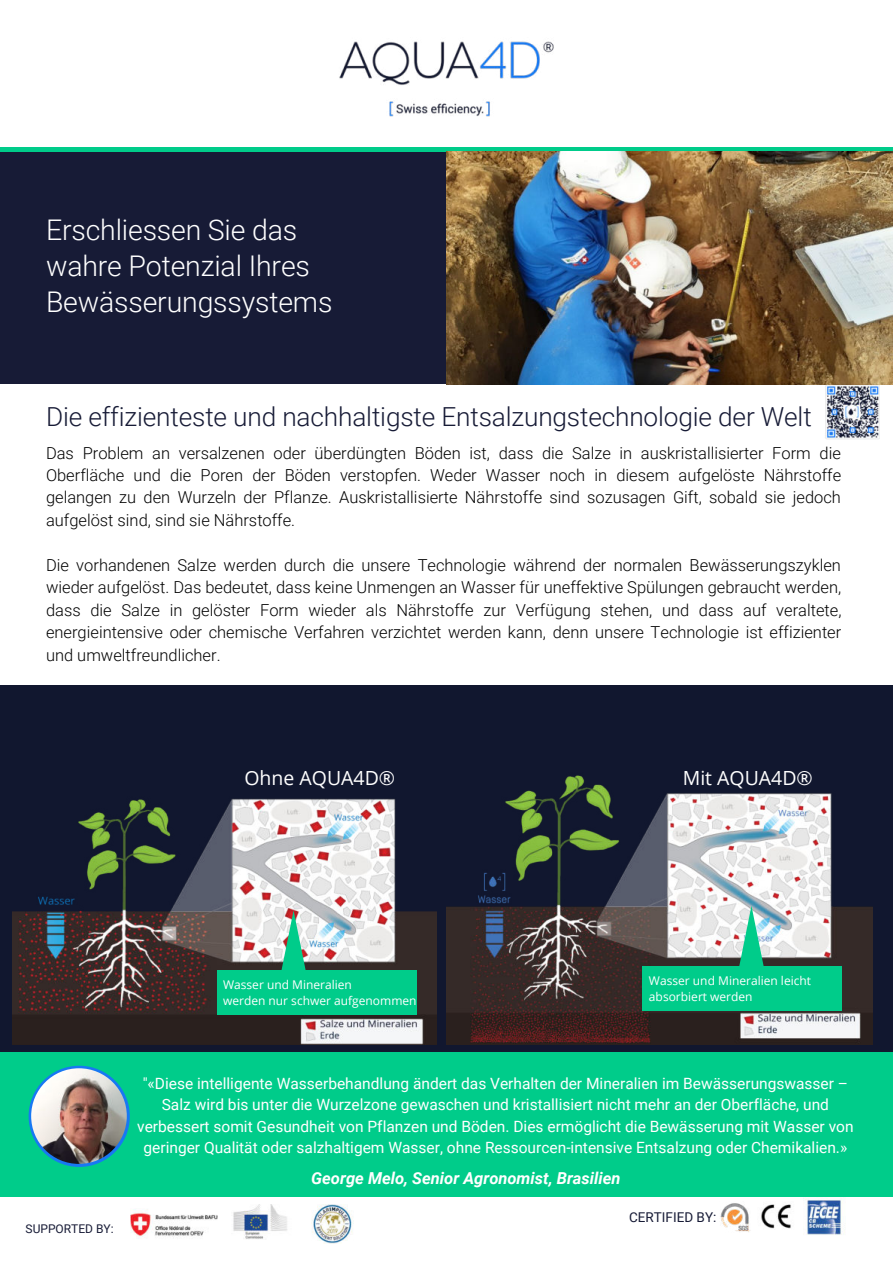
<style>
.page{position:relative;width:893px;height:1264px;background:#fff}
.page>*{position:absolute;margin:0;border:0;box-sizing:border-box;transform-origin:0 0}
.t1{font:300 28.5px/36px "Roboto";letter-spacing:-.005em;color:#fff}
.t2{font:300 26.25px "Roboto";letter-spacing:-.005em;color:#171b36}
.t3{font:19.5px "Open Sans";color:#fff}
.t4{font:300 16.5px/22.5px "Roboto";color:#000;text-align:justify}
.t5{font:italic 700 16.5px "Roboto";color:#fff}
.t6{font:15.45px/21.3px "Roboto";color:#fff;text-align:center}
.t7{font:13.5px "Roboto";color:#171b36}
.t8{font:12px/16px "Open Sans";color:#fff}
.t9{font:12px "Roboto";color:#171b36}
</style>
<div class="page">
<div style="left:0;top:151px;width:892px;height:233px;background:#171b36"></div>
<hr style="left:0;top:147px;width:892px;height:4px;background:#00cc8a">
<img style="left:339px;top:41px;width:215px;height:76px">
<div style="left:0;top:1047px;width:892px;height:150px;background:#00cc8a"></div>
<img style="left:803px;top:1198px;width:42px;height:37px">
<img style="left:761px;top:1204px;width:30px;height:25px">
<img style="left:720px;top:1203px;width:31px;height:29px">
<img style="left:233px;top:1204px;width:55px;height:35px">
<img style="left:131px;top:1209px;width:86px;height:28px">
<img style="left:311px;top:1204px;width:43px;height:39px">
<div style="left:0;top:685px;width:892px;height:366px;background:#11172f"></div>
<img style="left:13px;top:798px;width:423px;height:246px">
<img style="left:446px;top:151px;width:446px;height:233px">
<svg style="left:29px;top:1065px;width:101px;height:101px"></svg>
<img style="left:31px;top:1068px;width:96px;height:95px;border-radius:50%">
<img style="left:824px;top:384px;width:55px;height:55px">
<img style="left:446px;top:775px;width:426px;height:269px">
<div style="left:217px;top:970px;width:199px;height:45px;background:#00cc8a"></div>
<svg style="left:280px;top:910px;width:26px;height:60px;background:#79c9ab"></svg>
<div style="left:642px;top:965px;width:199px;height:45px;background:#00cc8a"></div>
<svg style="left:738px;top:905px;width:26px;height:61px;background:#71d3b8"></svg>
<h1 class="t1" style="left:46px;top:210px;width:288px">Erschliessen Sie das wahre Potenzial Ihres<br>Bewässerungssystems</h1>
<h2 class="t2" style="left:46px;top:398px;width:767px">Die effizienteste und nachhaltigste Entsalzungstechnologie der Welt</h2>
<p class="t4" style="left:46px;top:441px;width:796px">Das Problem an versalzenen oder überdüngten Böden ist, dass die Salze in auskristallisierter Form die Oberfläche und die Poren der Böden verstopfen. Weder Wasser noch in diesem aufgelöste Nährstoffe gelangen zu den Wurzeln der Pflanze. Auskristallisierte Nährstoffe sind sozusagen Gift, sobald sie jedoch aufgelöst sind, sind sie Nährstoffe.</p>
<p class="t4" style="left:46px;top:553px;width:797px">Die vorhandenen Salze werden durch die unsere Technologie während der normalen Bewässerungszyklen wieder aufgelöst. Das bedeutet, dass keine Unmengen an Wasser für uneffektive Spülungen gebraucht werden, dass die Salze in gelöster Form wieder als Nährstoffe zur Verfügung stehen, und dass auf veraltete, energieintensive oder chemische Verfahren verzichtet werden kann, denn unsere Technologie ist effizienter und umweltfreundlicher.</p>
<p class="t3" style="left:244px;top:764px;width:152px">Ohne AQUA4D®</p>
<p class="t3" style="left:682px;top:764px;width:131px">Mit AQUA4D®</p>
<p class="t8" style="left:223px;top:975px;width:195px">Wasser und Mineralien<br>werden nur schwer aufgenommen</p>
<p class="t8" style="left:649px;top:972px;width:164px">Wasser und Mineralien leicht absorbiert werden</p>
<p class="t6" style="left:137px;top:1072px;width:718px">"«Diese intelligente Wasserbehandlung ändert das Verhalten der Mineralien im Bewässerungswasser – Salz wird bis unter die Wurzelzone gewaschen und kristallisiert nicht mehr an der Oberfläche, und verbessert somit Gesundheit von Pflanzen und Böden. Dies ermöglicht die Bewässerung mit Wasser von geringer Qualität oder salzhaltigem Wasser, ohne Ressourcen-intensive Entsalzung oder Chemikalien.»</p>
<p class="t9" style="left:26px;top:1219px;width:90px">SUPPORTED BY:</p>
<p class="t5" style="left:311px;top:1166px;width:311px">George Melo, Senior Agronomist, Brasilien</p>
<p class="t7" style="left:629px;top:1207px;width:89px">CERTIFIED BY:</p>
</div>
